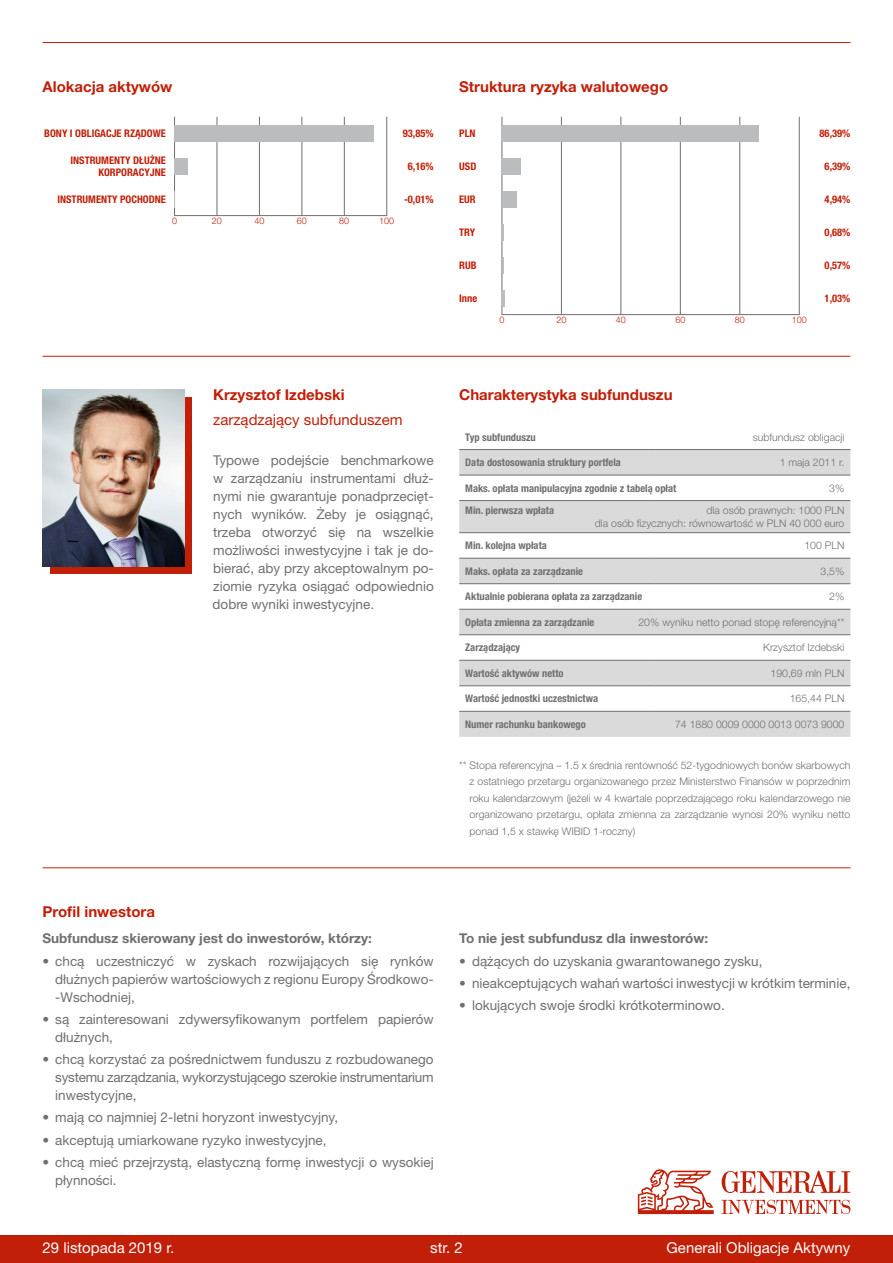
<style>
.page{position:relative;width:893px;height:1263px;background:#fff}
.page>*{position:absolute;margin:0;border:0;box-sizing:border-box;transform-origin:0 0}
.t1{font:700 15px "Helvetica Neue LT Pro";color:#c11f08}
.t2{font:15px "Helvetica Neue LT Pro";color:#fff}
.t3{font:15px "Helvetica Neue LT Pro";color:#c11f08}
.t4{font:13.5px/18px "Helvetica Neue LT Pro";color:#6f6f6e;text-align:justify}
.t5{font:700 13.5px "Helvetica Neue LT Pro";color:#6f6f6e}
.t6{font:300 10.5px/16.5px "Helvetica Neue LT Pro";color:#6f6f6e;text-align:justify}
.t7{font:700 condensed 10.5px "Helvetica Neue LT Pro";color:#6f6f6e}
.t8{font:700 condensed 10.5px/12.6px "Helvetica Neue LT Pro";color:#c11f08;text-align:right}
.t9{font:300 9px "Helvetica Neue LT Pro";color:#c11f08}
</style>
<div class="page">
<hr style="left:43px;top:42px;width:807px;height:1px;background:#c11f08">
<hr style="left:43px;top:356px;width:807px;height:1px;background:#c11f08">
<hr style="left:217px;top:117px;width:1px;height:99px;background:#6f6f6e">
<hr style="left:561px;top:117px;width:1px;height:198px;background:#6f6f6e">
<hr style="left:259px;top:117px;width:1px;height:99px;background:#6f6f6e">
<hr style="left:621px;top:117px;width:1px;height:198px;background:#6f6f6e">
<hr style="left:302px;top:117px;width:1px;height:99px;background:#6f6f6e">
<hr style="left:680px;top:117px;width:1px;height:198px;background:#6f6f6e">
<hr style="left:344px;top:117px;width:1px;height:99px;background:#6f6f6e">
<hr style="left:739px;top:117px;width:1px;height:198px;background:#6f6f6e">
<hr style="left:386px;top:117px;width:1px;height:99px;background:#6f6f6e">
<hr style="left:799px;top:117px;width:1px;height:198px;background:#6f6f6e">
<hr style="left:174px;top:117px;width:1px;height:99px;background:#6f6f6e">
<hr style="left:502px;top:117px;width:1px;height:198px;background:#6f6f6e">
<div style="left:502px;top:125px;width:257px;height:17px;background:#bbbcbd"></div>
<div style="left:502px;top:158px;width:19px;height:17px;background:#bbbcbd"></div>
<div style="left:502px;top:191px;width:14px;height:17px;background:#bbbcbd"></div>
<svg style="left:502px;top:224px;width:2px;height:17px"></svg>
<svg style="left:502px;top:257px;width:1px;height:17px"></svg>
<hr style="left:502px;top:290px;width:3px;height:17px;background:#bbbcbd">
<div style="left:174px;top:125px;width:200px;height:17px;background:#bbbcbd"></div>
<div style="left:174px;top:158px;width:13px;height:17px;background:#bbbcbd"></div>
<hr style="left:174px;top:215px;width:213px;height:1px;background:#6f6f6e">
<hr style="left:502px;top:314px;width:297px;height:1px;background:#6f6f6e">
<hr style="left:43px;top:867px;width:807px;height:1px;background:#c11f08">
<svg style="left:459px;top:450px;width:391px;height:287px;fill:#dadada"></svg>
<hr style="left:459px;top:449px;width:196px;height:1px;background:#6f6f6e">
<hr style="left:655px;top:449px;width:195px;height:1px;background:#6f6f6e">
<hr style="left:459px;top:475px;width:196px;height:1px;background:#6f6f6e">
<hr style="left:655px;top:475px;width:195px;height:1px;background:#6f6f6e">
<hr style="left:459px;top:500px;width:196px;height:1px;background:#6f6f6e">
<hr style="left:655px;top:500px;width:195px;height:1px;background:#6f6f6e">
<hr style="left:459px;top:532px;width:196px;height:1px;background:#6f6f6e">
<hr style="left:655px;top:532px;width:195px;height:1px;background:#6f6f6e">
<hr style="left:459px;top:558px;width:196px;height:1px;background:#6f6f6e">
<hr style="left:655px;top:558px;width:195px;height:1px;background:#6f6f6e">
<hr style="left:459px;top:583px;width:196px;height:1px;background:#6f6f6e">
<hr style="left:655px;top:583px;width:195px;height:1px;background:#6f6f6e">
<hr style="left:459px;top:609px;width:196px;height:1px;background:#6f6f6e">
<hr style="left:655px;top:609px;width:195px;height:1px;background:#6f6f6e">
<hr style="left:459px;top:634px;width:196px;height:1px;background:#6f6f6e">
<hr style="left:655px;top:634px;width:195px;height:1px;background:#6f6f6e">
<hr style="left:459px;top:660px;width:196px;height:1px;background:#6f6f6e">
<hr style="left:655px;top:660px;width:195px;height:1px;background:#6f6f6e">
<hr style="left:459px;top:685px;width:196px;height:1px;background:#6f6f6e">
<hr style="left:655px;top:685px;width:195px;height:1px;background:#6f6f6e">
<hr style="left:459px;top:711px;width:196px;height:1px;background:#6f6f6e">
<hr style="left:655px;top:711px;width:195px;height:1px;background:#6f6f6e">
<div style="left:50px;top:397px;width:142px;height:176px;background:#c11f08"></div>
<img style="left:43px;top:389px;width:141px;height:177px">
<div style="left:0;top:1235px;width:893px;height:28px;background:#c11f08"></div>
<svg style="left:638px;top:1169px;width:76px;height:45px"></svg>
<svg style="left:722px;top:1200px;width:128px;height:14px"></svg>
<svg style="left:722px;top:1171px;width:128px;height:22px"></svg>
<p class="t1" style="left:43px;top:77px;width:131px">Alokacja aktywów</p>
<p class="t8" style="left:44px;top:127px;width:123px">BONY I OBLIGACJE RZĄDOWE</p>
<p class="t8" style="left:70px;top:154px;width:97px">INSTRUMENTY DŁUŻNE<br>KORPORACYJNE</p>
<p class="t8" style="left:57px;top:193px;width:110px">INSTRUMENTY POCHODNE</p>
<p class="t9" style="left:172px;top:215px;width:7px">0</p>
<p class="t9" style="left:212px;top:215px;width:12px">20</p>
<p class="t9" style="left:254px;top:215px;width:12px">40</p>
<p class="t9" style="left:297px;top:215px;width:12px">60</p>
<p class="t9" style="left:339px;top:215px;width:12px">80</p>
<p class="t8" style="left:403px;top:127px;width:32px">93,85%</p>
<p class="t8" style="left:408px;top:160px;width:27px">6,16%</p>
<p class="t9" style="left:379px;top:215px;width:17px">100</p>
<p class="t8" style="left:404px;top:193px;width:31px">-0,01%</p>
<p class="t1" style="left:459px;top:77px;width:210px">Struktura ryzyka walutowego</p>
<p class="t8" style="left:459px;top:127px;width:18px">PLN</p>
<p class="t8" style="left:459px;top:160px;width:19px">USD</p>
<p class="t8" style="left:459px;top:193px;width:18px">EUR</p>
<p class="t8" style="left:459px;top:226px;width:18px">TRY</p>
<p class="t8" style="left:820px;top:127px;width:32px">86,39%</p>
<p class="t8" style="left:825px;top:160px;width:27px">6,39%</p>
<p class="t8" style="left:825px;top:193px;width:27px">4,94%</p>
<p class="t8" style="left:825px;top:226px;width:27px">0,68%</p>
<p class="t8" style="left:825px;top:259px;width:27px">0,57%</p>
<p class="t8" style="left:459px;top:259px;width:19px">RUB</p>
<p class="t8" style="left:459px;top:292px;width:20px">Inne</p>
<p class="t8" style="left:825px;top:292px;width:27px">1,03%</p>
<p class="t9" style="left:499px;top:314px;width:7px">0</p>
<p class="t9" style="left:556px;top:314px;width:12px">20</p>
<p class="t9" style="left:616px;top:314px;width:12px">40</p>
<p class="t9" style="left:675px;top:314px;width:12px">60</p>
<p class="t9" style="left:735px;top:314px;width:12px">80</p>
<p class="t9" style="left:792px;top:314px;width:17px">100</p>
<p class="t1" style="left:213px;top:385px;width:133px">Krzysztof Izdebski</p>
<p class="t3" style="left:213px;top:411px;width:191px">zarządzający subfunduszem</p>
<p class="t4" style="left:213px;top:451px;width:223px">Typowe podejście benchmarkowe w zarządzaniu instrumentami dłuż&shy;nymi nie gwarantuje ponadprzecięt&shy;nych wyników. Żeby je osiągnąć, trzeba otworzyć się na wszelkie możliwości inwestycyjne i tak je do&shy;bierać, aby przy akceptowalnym po&shy;ziomie ryzyka osiągać odpowiednio dobre wyniki inwestycyjne.</p>
<p class="t1" style="left:459px;top:385px;width:215px">Charakterystyka subfunduszu</p>
<p class="t7" style="left:465px;top:430px;width:72px">Typ subfunduszu</p>
<p class="t6" style="left:753px;top:428px;width:93px">subfundusz obligacji</p>
<p class="t7" style="left:465px;top:456px;width:157px">Data dostosowania struktury portfela</p>
<p class="t6" style="left:780px;top:454px;width:66px">1 maja 2011 r.</p>
<p class="t7" style="left:465px;top:482px;width:213px">Maks. opłata manipulacyjna zgodnie z tabelą opłat</p>
<p class="t6" style="left:829px;top:479px;width:17px">3%</p>
<p class="t7" style="left:465px;top:504px;width:90px">Min. pierwsza wpłata</p>
<p class="t6" style="left:595px;top:504px;width:251px;line-height:12.6px;text-align:right">dla osób prawnych: 1000 PLN<br>dla osób fizycznych: równowartość w PLN 40 000 euro</p>
<p class="t7" style="left:465px;top:539px;width:83px">Min. kolejna wpłata</p>
<p class="t6" style="left:804px;top:537px;width:42px">100 PLN</p>
<p class="t7" style="left:465px;top:565px;width:119px">Maks. opłata za zarządzanie</p>
<p class="t6" style="left:820px;top:562px;width:25px">3,5%</p>
<p class="t7" style="left:465px;top:590px;width:178px">Aktualnie pobierana opłata za zarządzanie</p>
<p class="t6" style="left:829px;top:588px;width:17px">2%</p>
<p class="t7" style="left:465px;top:616px;width:131px">Opłata zmienna za zarządzanie</p>
<p class="t6" style="left:638px;top:613px;width:207px">20% wyniku netto ponad stopę referencyjną**</p>
<p class="t7" style="left:465px;top:641px;width:56px">Zarządzający</p>
<p class="t6" style="left:763px;top:639px;width:83px">Krzysztof Izdebski</p>
<p class="t7" style="left:465px;top:667px;width:100px">Wartość aktywów netto</p>
<p class="t6" style="left:770px;top:664px;width:75px">190,69 mln PLN</p>
<p class="t7" style="left:465px;top:692px;width:134px">Wartość jednostki uczestnictwa</p>
<p class="t6" style="left:790px;top:690px;width:56px">165,44 PLN</p>
<p class="t7" style="left:465px;top:718px;width:122px">Numer rachunku bankowego</p>
<p class="t6" style="left:675px;top:716px;width:171px">74 1880 0009 0000 0013 0073 9000</p>
<p class="t6" style="left:470px;top:756px;width:382px;text-indent:-10px">** Stopa referencyjna – 1.5 x średnia rentowność 52-tygodniowych bonów skarbowych z ostatniego przetargu organizowanego przez Ministerstwo Finansów w poprzednim roku kalendarzowym (jeżeli w 4 kwartale poprzedzającego roku kalendarzowego nie organizowano przetargu, opłata zmienna za zarządzanie wynosi 20% wyniku netto ponad 1,5 x stawkę WIBID 1-roczny)</p>
<p class="t1" style="left:43px;top:902px;width:114px">Profil inwestora</p>
<p class="t5" style="left:43px;top:930px;width:331px">Subfundusz skierowany jest do inwestorów, którzy:</p>
<p class="t4" style="left:55px;top:951px;width:380px;text-indent:-13px">• chcą uczestniczyć w zyskach rozwijających się rynków dłużnych papierów wartościowych z regionu Europy Środkowo--Wschodniej,</p>
<p class="t4" style="left:55px;top:1010px;width:380px;text-indent:-13px">• są zainteresowani zdywersyfikowanym portfelem papierów dłużnych,</p>
<p class="t4" style="left:55px;top:1050px;width:380px;text-indent:-13px">• chcą korzystać za pośrednictwem funduszu z rozbudowanego systemu zarządzania, wykorzystującego szerokie instrumentarium inwestycyjne,</p>
<p class="t4" style="left:43px;top:1108px;width:297px">• mają co najmniej 2-letni horyzont inwestycyjny,</p>
<p class="t4" style="left:43px;top:1130px;width:286px">• akceptują umiarkowane ryzyko inwestycyjne,</p>
<p class="t4" style="left:55px;top:1153px;width:380px;text-indent:-13px">• chcą mieć przejrzystą, elastyczną formę inwestycji o wysokiej płynności.</p>
<p class="t5" style="left:459px;top:930px;width:250px">To nie jest subfundusz dla inwestorów:</p>
<p class="t4" style="left:459px;top:951px;width:305px">• dążących do uzyskania gwarantowanego zysku,</p>
<p class="t4" style="left:459px;top:974px;width:393px">• nieakceptujących wahań wartości inwestycji w krótkim terminie,</p>
<p class="t4" style="left:459px;top:996px;width:267px">• lokujących swoje środki krótkoterminowo.</p>
<p class="t2" style="left:43px;top:1238px;width:133px">29 listopada 2019 r.</p>
<p class="t2" style="left:430px;top:1238px;width:34px">str. 2</p>
<p class="t2" style="left:667px;top:1238px;width:185px">Generali Obligacje Aktywny</p>
</div>
